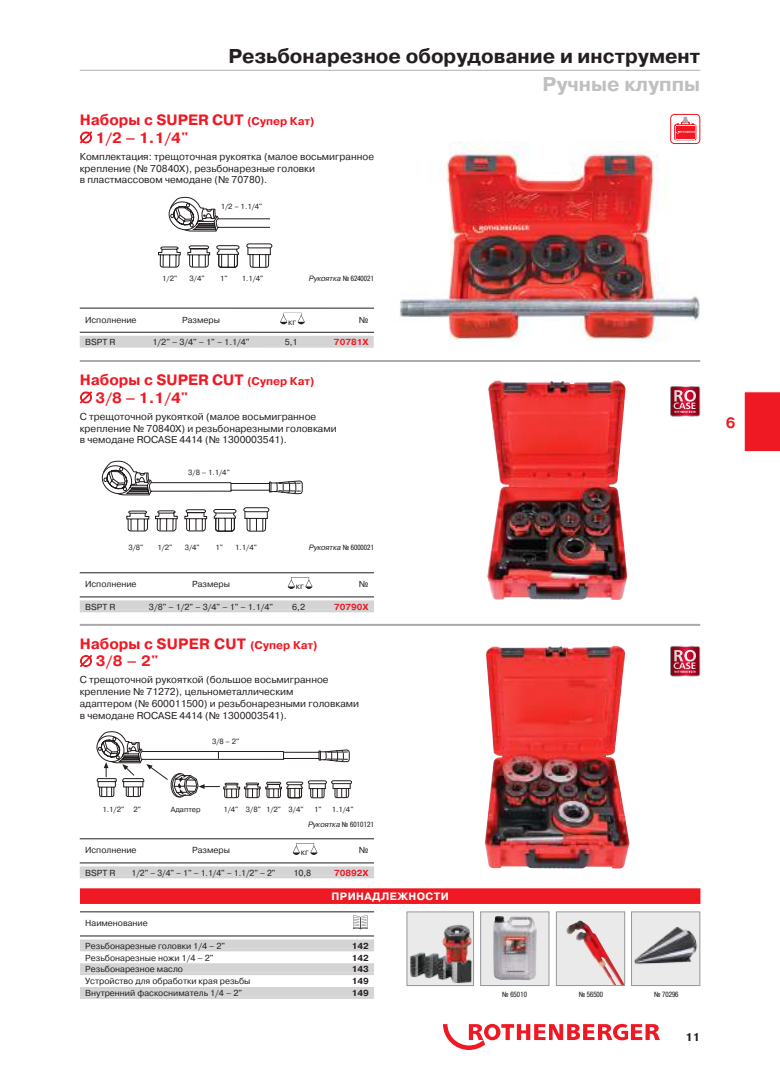
<style>
.page{position:relative;width:780px;height:1088px;background:#fff}
.page>*{position:absolute;margin:0;border:0;box-sizing:border-box;transform-origin:0 0}
.t1{font:700 20px "Pragmatica C";color:#241f1f}
.t2{font:700 20px "Pragmatica C";color:#c0bfc1}
.t3{font:700 15px/17.5px "Pragmatica C";color:#ef1923}
.t4{font:700 15px/17.5px "Pragmatica C";letter-spacing:.02em;color:#ef1923}
.t5{font:700 11.25px "Pragmatica C";color:#241f1f}
.t6{font:700 10.62px "Pragmatica C";letter-spacing:.045em;color:#fff}
.t7{font:10px/11.9px "Pragmatica C";color:#241f1f}
.t8{font:8.75px "Pragmatica C";color:#241f1f}
.t9{font:8.75px "Pragmatica C";color:#241f1f;scale:.95 1}
.t10{font:700 8.75px "Pragmatica C";color:#ef1923}
.t11{font:700 8.75px "Pragmatica C";color:#241f1f}
.t12{font:8.12px "Pragmatica";color:#241f1f}
.t13{font:7.5px "Pragmatica C";color:#241f1f}
.t14{font:italic 7.5px "Pragmatica";color:#241f1f}
.t15{font:7.5px "Pragmatica Cond C";color:#241f1f}
.s1{font-size:11.25px}
.s2{font-family:"Pragmatica Cond C";font-style:normal}
</style>
<div class="page">
<svg style="left:443px;top:1024px;width:217px;height:26px"></svg>
<svg style="left:744px;top:391px;width:36px;height:61px;background:#ef252f"></svg>
<svg style="left:169px;top:197px;width:101px;height:35px"></svg>
<img style="left:399px;top:141px;width:301px;height:201px">
<svg style="left:158px;top:243px;width:115px;height:25px"></svg>
<div style="left:480px;top:912px;width:69px;height:73px;background:#ebeaea"></div>
<img style="left:493px;top:916px;width:43px;height:64px">
<div style="left:480px;top:911px;width:69px;height:75px;border:1px solid #969698"></div>
<div style="left:556px;top:912px;width:68px;height:73px;background:#ebeaea"></div>
<img style="left:566px;top:920px;width:36px;height:47px">
<div style="left:556px;top:911px;width:69px;height:75px;border:1px solid #969698"></div>
<svg style="left:102px;top:461px;width:201px;height:35px"></svg>
<svg style="left:126px;top:507px;width:144px;height:25px"></svg>
<hr style="left:80px;top:360px;width:620px;height:2px;background:#aaaaac">
<hr style="left:80px;top:624px;width:620px;height:2px;background:#aaaaac">
<hr style="left:80px;top:911px;width:294px;height:1px;background:#241f1f">
<hr style="left:80px;top:936px;width:294px;height:1px;background:#241f1f">
<div style="left:80px;top:939px;width:294px;height:10px;background:#d5d4d5"></div>
<hr style="left:80px;top:949px;width:294px;height:2px;background:#d5d4d5">
<div style="left:80px;top:963px;width:294px;height:9px;background:#d5d4d5"></div>
<hr style="left:80px;top:972px;width:294px;height:3px;background:#d5d4d5">
<div style="left:80px;top:987px;width:294px;height:9px;background:#d5d4d5"></div>
<hr style="left:80px;top:996px;width:294px;height:3px;background:#d5d4d5">
<svg style="left:353px;top:915px;width:14px;height:14px"></svg>
<div style="left:80px;top:888px;width:620px;height:16px;background:#ef1923"></div>
<svg style="left:670px;top:114px;width:30px;height:30px"></svg>
<svg style="left:97px;top:731px;width:255px;height:67px"></svg>
<div style="left:407px;top:912px;width:66px;height:73px;background:#ebeaea"></div>
<img style="left:410px;top:952px;width:62px;height:32px">
<div style="left:406px;top:911px;width:68px;height:75px;border:1px solid #969698"></div>
<img style="left:435px;top:925px;width:37px;height:45px">
<hr style="left:80px;top:308px;width:294px;height:1px;background:#241f1f">
<hr style="left:80px;top:332px;width:294px;height:1px;background:#241f1f">
<div style="left:80px;top:336px;width:293px;height:9px;background:#d5d4d5"></div>
<hr style="left:80px;top:345px;width:293px;height:3px;background:#d5d4d5">
<svg style="left:280px;top:312px;width:25px;height:13px"></svg>
<hr style="left:80px;top:572px;width:294px;height:1px;background:#241f1f">
<hr style="left:80px;top:597px;width:294px;height:1px;background:#241f1f">
<div style="left:80px;top:600px;width:294px;height:10px;background:#d5d4d5"></div>
<hr style="left:80px;top:610px;width:294px;height:2px;background:#d5d4d5">
<svg style="left:288px;top:577px;width:24px;height:12px"></svg>
<hr style="left:80px;top:838px;width:294px;height:1px;background:#241f1f">
<hr style="left:80px;top:863px;width:294px;height:1px;background:#241f1f">
<div style="left:80px;top:866px;width:294px;height:10px;background:#d5d4d5"></div>
<hr style="left:80px;top:876px;width:294px;height:2px;background:#d5d4d5">
<svg style="left:293px;top:843px;width:24px;height:12px"></svg>
<img style="left:670px;top:646px;width:30px;height:30px">
<img style="left:673px;top:650px;width:23px;height:19px">
<svg style="left:674px;top:671px;width:21px;height:2px"></svg>
<img style="left:670px;top:386px;width:30px;height:30px">
<img style="left:673px;top:390px;width:23px;height:19px">
<svg style="left:674px;top:411px;width:21px;height:2px"></svg>
<img style="left:487px;top:381px;width:126px;height:218px">
<img style="left:485px;top:646px;width:138px;height:222px">
<div style="left:631px;top:912px;width:68px;height:73px;background:#ebeaea"></div>
<img style="left:634px;top:927px;width:64px;height:38px">
<div style="left:631px;top:911px;width:69px;height:75px;border:1px solid #969698"></div>
<hr style="left:80px;top:70px;width:620px;height:1px;background:#c0bfc1">
<h1 class="t1" style="left:228px;top:45px;width:473px">Резьбонарезное оборудование и инструмент</h1>
<h1 class="t2" style="left:542px;top:73px;width:159px">Ручные клуппы</h1>
<h2 class="t3" style="left:80px;top:111px;width:236px">Наборы с SUPER CUT <span class="s1">(Супер Кат) </span>∅ 1/2 – 1.1/4"</h2>
<p class="t7" style="left:80px;top:150px;width:296px">Комплектация: трещоточная рукоятка (малое восьмигранное крепление (№ 70840Х), резьбонарезные головки<br>в пластмассовом чемодане (№ 70780).</p>
<p class="t13" style="left:221px;top:202px;width:43px">1/2 – 1.1/4"</p>
<p class="t13" style="left:162px;top:274px;width:16px">1/2"</p>
<p class="t13" style="left:189px;top:274px;width:16px">3/4"</p>
<p class="t13" style="left:220px;top:274px;width:9px">1"</p>
<p class="t13" style="left:242px;top:274px;width:23px">1.1/4"</p>
<p class="t14" style="left:309px;top:274px;width:67px">Рукоятка <span class="s2">¹ 6240021</span></p>
<p class="t8" style="left:85px;top:315px;width:53px">Исполнение</p>
<p class="t8" style="left:182px;top:315px;width:39px">Размеры</p>
<p class="t12" style="left:288px;top:317px;width:9px">êã</p>
<p class="t8" style="left:359px;top:315px;width:11px">№</p>
<p class="t8" style="left:85px;top:337px;width:32px">BSPT R</p>
<p class="t8" style="left:152px;top:337px;width:99px">1/2" – 3/4" – 1" – 1.1/4"</p>
<p class="t8" style="left:285px;top:337px;width:14px">5,1</p>
<p class="t10" style="left:334px;top:337px;width:36px">70781X</p>
<h2 class="t3" style="left:80px;top:371px;width:236px">Наборы с SUPER CUT <span class="s1">(Супер Кат) </span>∅ 3/8 – 1.1/4"</h2>
<p class="t7" style="left:80px;top:410px;width:258px">С трещоточной рукояткой (малое восьмигранное крепление № 70840X) и резьбонарезными головками в чемодане ROCASE 4414 (№ 1300003541).</p>
<p class="t13" style="left:188px;top:468px;width:43px">3/8 – 1.1/4"</p>
<h2 class="t3" style="left:725px;top:414px;width:11px">6</h2>
<p class="t13" style="left:128px;top:543px;width:16px">3/8"</p>
<p class="t13" style="left:157px;top:543px;width:17px">1/2"</p>
<p class="t13" style="left:185px;top:543px;width:16px">3/4"</p>
<p class="t13" style="left:215px;top:543px;width:9px">1"</p>
<p class="t13" style="left:235px;top:543px;width:23px">1.1/4"</p>
<p class="t14" style="left:309px;top:543px;width:67px">Рукоятка <span class="s2">¹ 6000021</span></p>
<p class="t8" style="left:85px;top:579px;width:53px">Исполнение</p>
<p class="t8" style="left:192px;top:579px;width:39px">Размеры</p>
<p class="t12" style="left:296px;top:582px;width:9px">êã</p>
<p class="t8" style="left:359px;top:579px;width:11px">№</p>
<p class="t8" style="left:85px;top:602px;width:32px">BSPT R</p>
<p class="t8" style="left:149px;top:602px;width:126px">3/8" – 1/2" – 3/4" – 1" – 1.1/4"</p>
<p class="t8" style="left:292px;top:602px;width:14px">6,2</p>
<p class="t10" style="left:334px;top:602px;width:36px">70790X</p>
<h2 class="t4" style="left:80px;top:635px;width:239px">Наборы с SUPER CUT <span class="s1">(Супер Кат) </span>∅ 3/8 – 2"</h2>
<p class="t7" style="left:80px;top:674px;width:281px">С трещоточной рукояткой (большое восьмигранное крепление № 71272), цельнометаллическим<br>адаптером (№ 600011500) и резьбонарезными головками в чемодане ROCASE 4414 (№ 1300003541).</p>
<p class="t13" style="left:212px;top:737px;width:29px">3/8 – 2"</p>
<p class="t13" style="left:102px;top:805px;width:40px">1.1/2" 2"</p>
<p class="t13" style="left:171px;top:805px;width:31px">Адаптер</p>
<p class="t13" style="left:223px;top:805px;width:82px">1/4" 3/8" 1/2" 3/4"</p>
<p class="t13" style="left:314px;top:805px;width:9px">1"</p>
<p class="t13" style="left:332px;top:805px;width:23px">1.1/4"</p>
<p class="t14" style="left:308px;top:820px;width:67px">Рукоятка <span class="s2">¹ 6010121</span></p>
<p class="t8" style="left:85px;top:845px;width:53px">Исполнение</p>
<p class="t8" style="left:192px;top:845px;width:39px">Размеры</p>
<p class="t12" style="left:301px;top:848px;width:9px">êã</p>
<p class="t8" style="left:359px;top:845px;width:11px">№</p>
<p class="t8" style="left:85px;top:868px;width:32px">BSPT R</p>
<p class="t9" style="left:132px;top:868px;width:153px">1/2" – 3/4" – 1" – 1.1/4" – 1.1/2" – 2"</p>
<p class="t8" style="left:293px;top:868px;width:19px">10,8</p>
<p class="t10" style="left:334px;top:868px;width:36px">70892X</p>
<p class="t6" style="left:331px;top:890px;width:119px">ПРИНАДЛЕЖНОСТИ</p>
<p class="t8" style="left:85px;top:918px;width:64px">Наименование</p>
<p class="t8" style="left:85px;top:941px;width:141px">Резьбонарезные головки 1/4 – 2"</p>
<p class="t11" style="left:352px;top:941px;width:19px">142</p>
<p class="t8" style="left:85px;top:953px;width:130px">Резьбонарезные ножи 1/4 – 2"</p>
<p class="t11" style="left:352px;top:953px;width:19px">142</p>
<p class="t8" style="left:85px;top:964px;width:99px">Резьбонарезное масло</p>
<p class="t11" style="left:352px;top:964px;width:19px">143</p>
<p class="t8" style="left:85px;top:976px;width:167px">Устройство для обработки края резьбы</p>
<p class="t11" style="left:352px;top:976px;width:19px">149</p>
<p class="t8" style="left:85px;top:988px;width:158px">Внутренний фаскосниматель 1/4 – 2"</p>
<p class="t11" style="left:352px;top:988px;width:19px">149</p>
<p class="t15" style="left:502px;top:990px;width:26px">¹ 65010</p>
<p class="t15" style="left:578px;top:990px;width:26px">¹ 56500</p>
<p class="t15" style="left:654px;top:990px;width:26px">¹ 70296</p>
<p class="t5" style="left:685px;top:1030px;width:16px">11</p>
</div>
